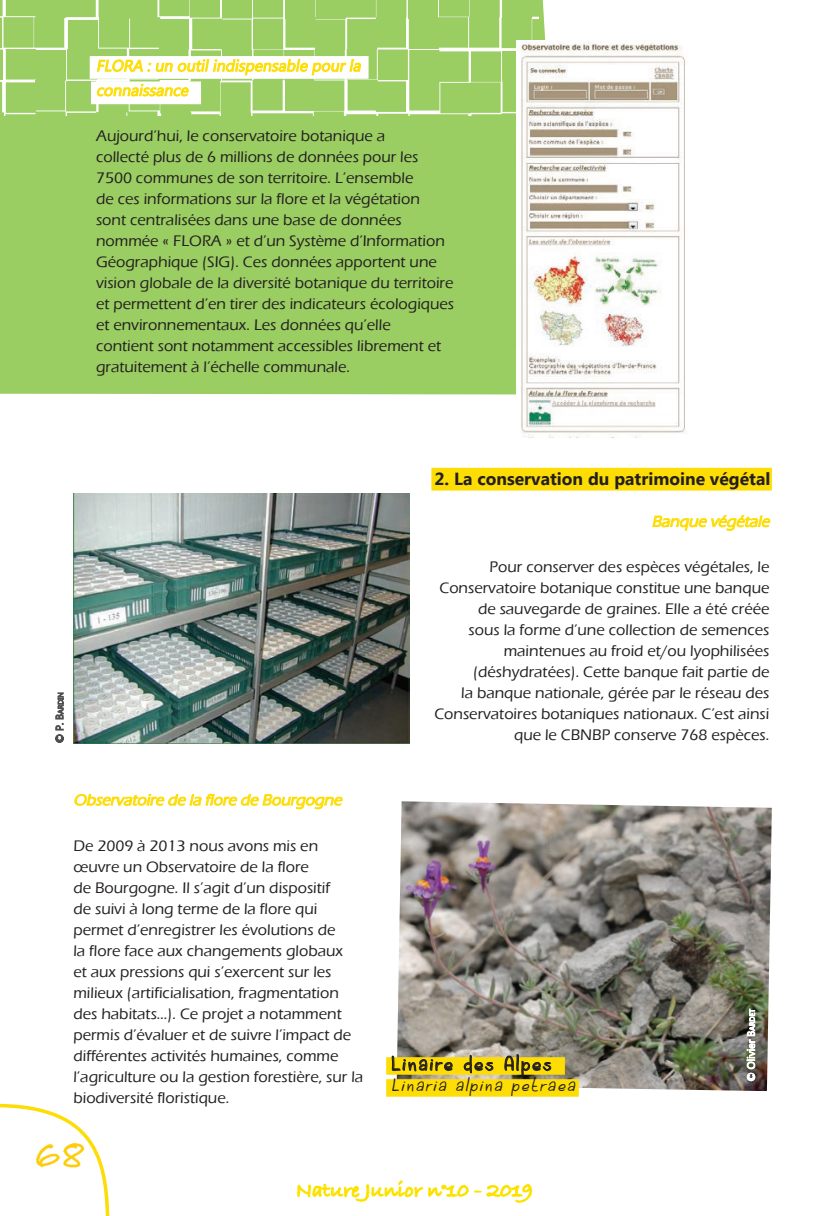
<style>
.page{position:relative;width:829px;height:1216px;background:#fff}
.page>*{position:absolute;margin:0;border:0;box-sizing:border-box;transform-origin:0 0}
.t1{font:42px "Bradley Hand ITCTT Bold";color:#fccd0a}
.t2{font:21px "Bradley Hand ITCTT Bold";color:#fddd03}
.t3{font:700 17.5px "Khmer UI";color:#231f20}
.t4{font:500 15.75px/21px "Eras ITC";color:#231f20}
.t5{font:italic 500 15.75px "Eras ITC";color:#fddd03}
.t6{font:italic 15.75px/24.5px "Khmer UI";color:#fddd03}
.t7{font:15.75px "Aint Nothing Fancy";letter-spacing:.15em;color:#231f20}
.t8{font:italic 14px "Aint Nothing Fancy";color:#231f20}
</style>
<div class="page">
<svg style="left:297px;top:1180px;width:235px;height:23px"></svg>
<svg style="left:0;top:1103px;width:110px;height:112px"></svg>
<div style="left:0;top:0;width:546px;height:394px;background:#9acd62"></div>
<img style="left:0;top:0;width:538px;height:116px">
<div style="left:90px;top:56px;width:278px;height:23px;background:#fff"></div>
<div style="left:91px;top:81px;width:110px;height:23px;background:#fff"></div>
<div style="left:431px;top:468px;width:340px;height:22px;background:#fddd03"></div>
<img style="left:396px;top:801px;width:375px;height:290px">
<div style="left:386px;top:1079px;width:192px;height:17px;background:#fddd03"></div>
<div style="left:386px;top:1057px;width:179px;height:17px;background:#fddd03"></div>
<svg style="left:391px;top:1053px;width:62px;height:19px"></svg>
<svg style="left:463px;top:1054px;width:31px;height:19px"></svg>
<svg style="left:504px;top:1043px;width:48px;height:35px"></svg>
<svg style="left:96px;top:53px;width:265px;height:51px"></svg>
<img style="left:516px;top:40px;width:170px;height:397px">
<svg style="left:652px;top:515px;width:118px;height:16px"></svg>
<svg style="left:74px;top:793px;width:269px;height:17px"></svg>
<svg style="left:746px;top:1008px;width:9px;height:73px"></svg>
<img style="left:74px;top:493px;width:335px;height:250px">
<svg style="left:55px;top:692px;width:9px;height:51px"></svg>
<p class="t6" style="left:96px;top:54px;width:269px">FLORA : un outil indispensable pour la connaissance</p>
<p class="t4" style="left:96px;top:126px;width:359px">Aujourd’hui, le conservatoire botanique a<br>collecté plus de 6 millions de données pour les 7500 communes de son territoire. L’ensemble<br>de ces informations sur la flore et la végétation<br>sont centralisées dans une base de données nommée « FLORA » et d’un Système d’Information Géographique (SIG). Ces données apportent une vision globale de la diversité botanique du territoire et permettent d’en tirer des indicateurs écologiques et environnementaux. Les données qu’elle<br>contient sont notamment accessibles librement et gratuitement à l’échelle communale.</p>
<p class="t3" style="left:434px;top:469px;width:337px">2. La conservation du patrimoine végétal</p>
<p class="t5" style="left:73px;top:791px;width:273px">Observatoire de la flore de Bourgogne</p>
<p class="t4" style="left:73px;top:835px;width:291px">De 2009 à 2013 nous avons mis en œuvre un Observatoire de la flore<br>de Bourgogne. Il s’agit d’un dispositif<br>de suivi à long terme de la flore qui permet d’enregistrer les évolutions de<br>la flore face aux changements globaux<br>et aux pressions qui s’exercent sur les milieux (artificialisation, fragmentation des habitats…). Ce projet a notamment permis d’évaluer et de suivre l’impact de différentes activités humaines, comme l’agriculture ou la gestion forestière, sur la biodiversité floristique.</p>
<p class="t1" style="left:34px;top:1130px;width:52px">68</p>
<p class="t5" style="left:651px;top:512px;width:122px">Banque végétale</p>
<p class="t4" style="left:434px;top:556px;width:336px;text-align:right">Pour conserver des espèces végétales, le Conservatoire botanique constitue une banque de sauvegarde de graines. Elle a été créée<br>sous la forme d’une collection de semences maintenues au froid et/ou lyophilisées (déshydratées). Cette banque fait partie de<br>la banque nationale, gérée par le réseau des Conservatoires botaniques nationaux. C’est ainsi que le CBNBP conserve 768 espèces.</p>
<p class="t7" style="left:391px;top:1055px;width:161px">Linaire des Alpes</p>
<p class="t8" style="left:391px;top:1078px;width:189px">Linaria alpina petraea</p>
<h2 class="t2" style="left:296px;top:1178px;width:239px">Nature Junior n°10 - 2019</h2>
</div>
